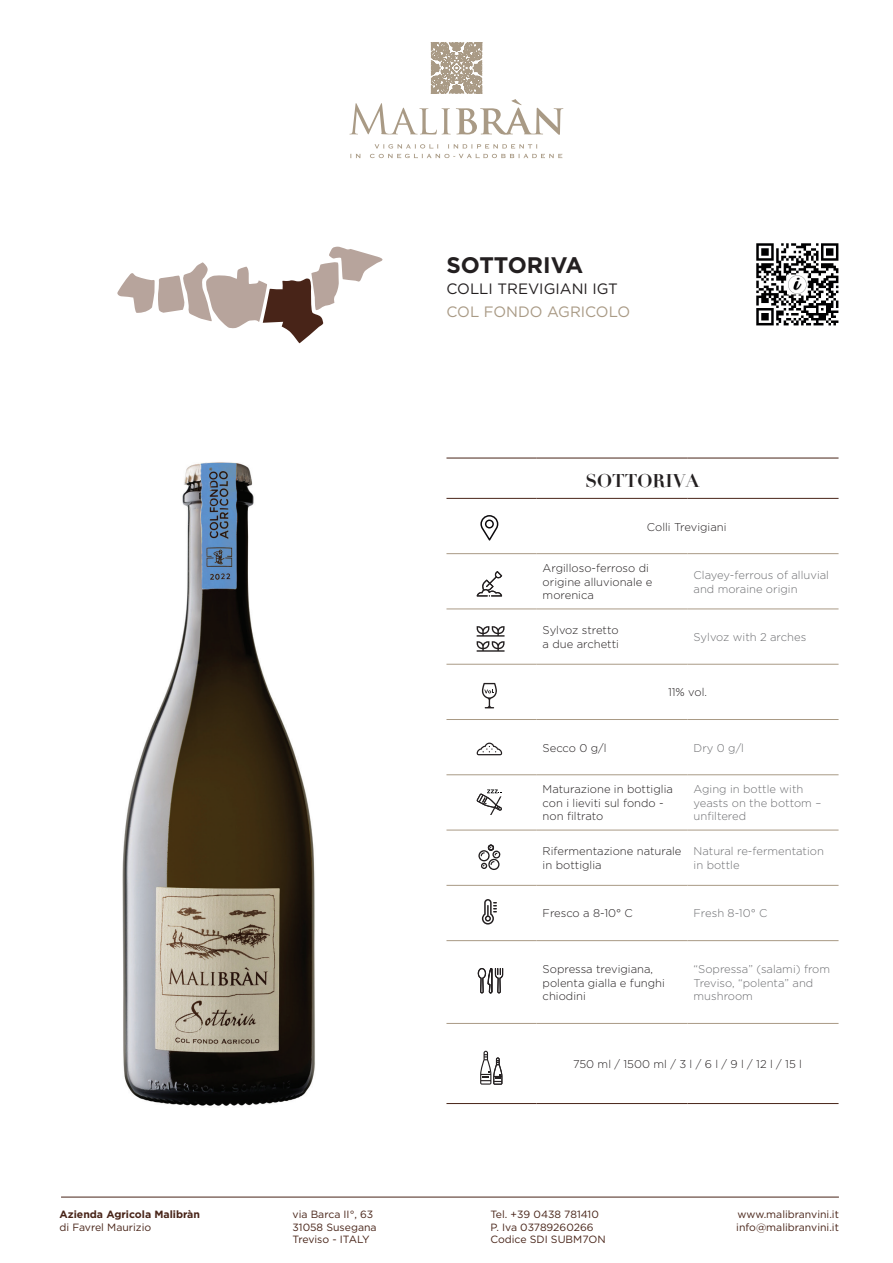
<style>
.page{position:relative;width:893px;height:1263px;background:#fff}
.page>*{position:absolute;margin:0;border:0;box-sizing:border-box;transform-origin:0 0}
.t1{font:700 22.5px "Gotham";color:#231f20}
.t2{font:700 18px "Didot";color:#231f20}
.t3{font:15px "Gotham";color:#231f20}
.t4{font:15px "Gotham";color:#a99a85}
.t5{font:300 11.25px/13.5px "Gotham";color:#231f20}
.t6{font:300 11.25px/13.5px "Gotham";color:#6c6d70}
.t7{font:10.5px/12.6px "Gotham";color:#482418}
.t8{font:700 10.5px "Gotham";color:#482418}
</style>
<div class="page">
<svg style="left:117px;top:246px;width:266px;height:97px"></svg>
<hr style="left:61px;top:1197px;width:778px;height:1px;background:#482418">
<svg style="left:350px;top:154px;width:11px;height:4px"></svg>
<svg style="left:370px;top:144px;width:192px;height:14px"></svg>
<svg style="left:349px;top:42px;width:214px;height:93px"></svg>
<hr style="left:446px;top:553px;width:91px;height:1px;background:#a99a85">
<hr style="left:537px;top:553px;width:151px;height:1px;background:#a99a85">
<hr style="left:688px;top:553px;width:150px;height:1px;background:#a99a85">
<hr style="left:446px;top:609px;width:91px;height:1px;background:#a99a85">
<hr style="left:537px;top:609px;width:151px;height:1px;background:#a99a85">
<hr style="left:688px;top:609px;width:150px;height:1px;background:#a99a85">
<hr style="left:446px;top:719px;width:91px;height:1px;background:#a99a85">
<hr style="left:537px;top:719px;width:151px;height:1px;background:#a99a85">
<hr style="left:688px;top:719px;width:150px;height:1px;background:#a99a85">
<hr style="left:446px;top:774px;width:91px;height:1px;background:#a99a85">
<hr style="left:537px;top:774px;width:151px;height:1px;background:#a99a85">
<hr style="left:688px;top:774px;width:150px;height:1px;background:#a99a85">
<hr style="left:446px;top:830px;width:91px;height:1px;background:#a99a85">
<hr style="left:537px;top:830px;width:151px;height:1px;background:#a99a85">
<hr style="left:688px;top:830px;width:150px;height:1px;background:#a99a85">
<hr style="left:446px;top:664px;width:91px;height:1px;background:#a99a85">
<hr style="left:537px;top:664px;width:151px;height:1px;background:#a99a85">
<hr style="left:688px;top:664px;width:150px;height:1px;background:#a99a85">
<hr style="left:446px;top:885px;width:91px;height:1px;background:#a99a85">
<hr style="left:537px;top:885px;width:151px;height:1px;background:#a99a85">
<hr style="left:688px;top:885px;width:150px;height:1px;background:#a99a85">
<hr style="left:446px;top:940px;width:91px;height:1px;background:#a99a85">
<hr style="left:537px;top:940px;width:151px;height:1px;background:#a99a85">
<hr style="left:688px;top:940px;width:150px;height:1px;background:#a99a85">
<hr style="left:446px;top:1023px;width:91px;height:1px;background:#a99a85">
<hr style="left:537px;top:1023px;width:151px;height:1px;background:#a99a85">
<hr style="left:688px;top:1023px;width:150px;height:1px;background:#a99a85">
<hr style="left:446px;top:458px;width:91px;height:1px;background:#482418">
<hr style="left:537px;top:458px;width:151px;height:1px;background:#482418">
<hr style="left:688px;top:458px;width:150px;height:1px;background:#482418">
<hr style="left:446px;top:498px;width:91px;height:1px;background:#482418">
<hr style="left:537px;top:498px;width:151px;height:1px;background:#482418">
<hr style="left:688px;top:498px;width:150px;height:1px;background:#482418">
<hr style="left:446px;top:1103px;width:91px;height:1px;background:#482418">
<hr style="left:537px;top:1103px;width:151px;height:1px;background:#482418">
<hr style="left:688px;top:1103px;width:150px;height:1px;background:#482418">
<svg style="left:480px;top:515px;width:18px;height:25px"></svg>
<svg style="left:477px;top:571px;width:25px;height:25px"></svg>
<svg style="left:477px;top:626px;width:27px;height:26px"></svg>
<svg style="left:482px;top:683px;width:15px;height:25px"></svg>
<svg style="left:476px;top:743px;width:26px;height:12px"></svg>
<svg style="left:476px;top:789px;width:26px;height:26px"></svg>
<svg style="left:478px;top:844px;width:23px;height:26px"></svg>
<svg style="left:482px;top:899px;width:15px;height:25px"></svg>
<svg style="left:477px;top:968px;width:26px;height:25px"></svg>
<svg style="left:480px;top:1051px;width:22px;height:34px"></svg>
<img style="left:757px;top:243px;width:82px;height:82px">
<img style="left:122px;top:462px;width:193px;height:644px">
<p class="t8" style="left:60px;top:1207px;width:142px">Azienda Agricola Malibràn</p>
<p class="t7" style="left:60px;top:1220px;width:93px">di Favrel Maurizio</p>
<h1 class="t1" style="left:446px;top:250px;width:138px">SOTTORIVA</h1>
<h3 class="t3" style="left:446px;top:279px;width:173px">COLLI TREVIGIANI IGT</h3>
<h3 class="t4" style="left:446px;top:302px;width:185px">COL FONDO AGRICOLO</h3>
<h2 class="t2" style="left:585px;top:469px;width:116px">SOTTORIVA</h2>
<p class="t5" style="left:647px;top:519px;width:81px">Colli Trevigiani</p>
<p class="t5" style="left:543px;top:561px;width:111px">Argilloso-ferroso di origine alluvionale e morenica</p>
<p class="t6" style="left:694px;top:568px;width:137px">Clayey-ferrous of alluvial and moraine origin</p>
<p class="t5" style="left:543px;top:623px;width:78px">Sylvoz stretto a due archetti</p>
<p class="t6" style="left:694px;top:630px;width:114px">Sylvoz with 2 arches</p>
<p class="t5" style="left:668px;top:685px;width:40px">11% vol.</p>
<p class="t5" style="left:543px;top:741px;width:66px">Secco 0 g/l</p>
<p class="t6" style="left:694px;top:741px;width:52px">Dry 0 g/l</p>
<p class="t5" style="left:543px;top:782px;width:132px">Maturazione in bottiglia con i lieviti sul fondo - non filtrato</p>
<p class="t6" style="left:694px;top:782px;width:129px">Aging in bottle with yeasts on the bottom – unfiltered</p>
<p class="t5" style="left:543px;top:844px;width:140px">Rifermentazione naturale in bottiglia</p>
<p class="t6" style="left:694px;top:844px;width:132px">Natural re-fermentation in bottle</p>
<p class="t5" style="left:543px;top:906px;width:92px">Fresco a 8-10° C</p>
<p class="t6" style="left:694px;top:906px;width:75px">Fresh 8-10° C</p>
<p class="t5" style="left:543px;top:962px;width:124px">Sopressa trevigiana, polenta gialla e funghi chiodini</p>
<p class="t6" style="left:694px;top:962px;width:138px">“Sopressa” (salami) from<br>Treviso, “polenta” and mushroom</p>
<p class="t5" style="left:573px;top:1057px;width:230px">750 ml / 1500 ml / 3 l / 6 l / 9 l / 12 l / 15 l</p>
<p class="t7" style="left:293px;top:1208px;width:86px">via Barca II°, 63<br>31058 Susegana<br>Treviso - ITALY</p>
<p class="t7" style="left:490px;top:1208px;width:117px">Tel. +39 0438 781410<br>P. Iva 03789260266<br>Codice SDI SUBM7ON</p>
<p class="t7" style="left:736px;top:1208px;width:104px">www.malibranvini.it info@malibranvini.it</p>
</div>
